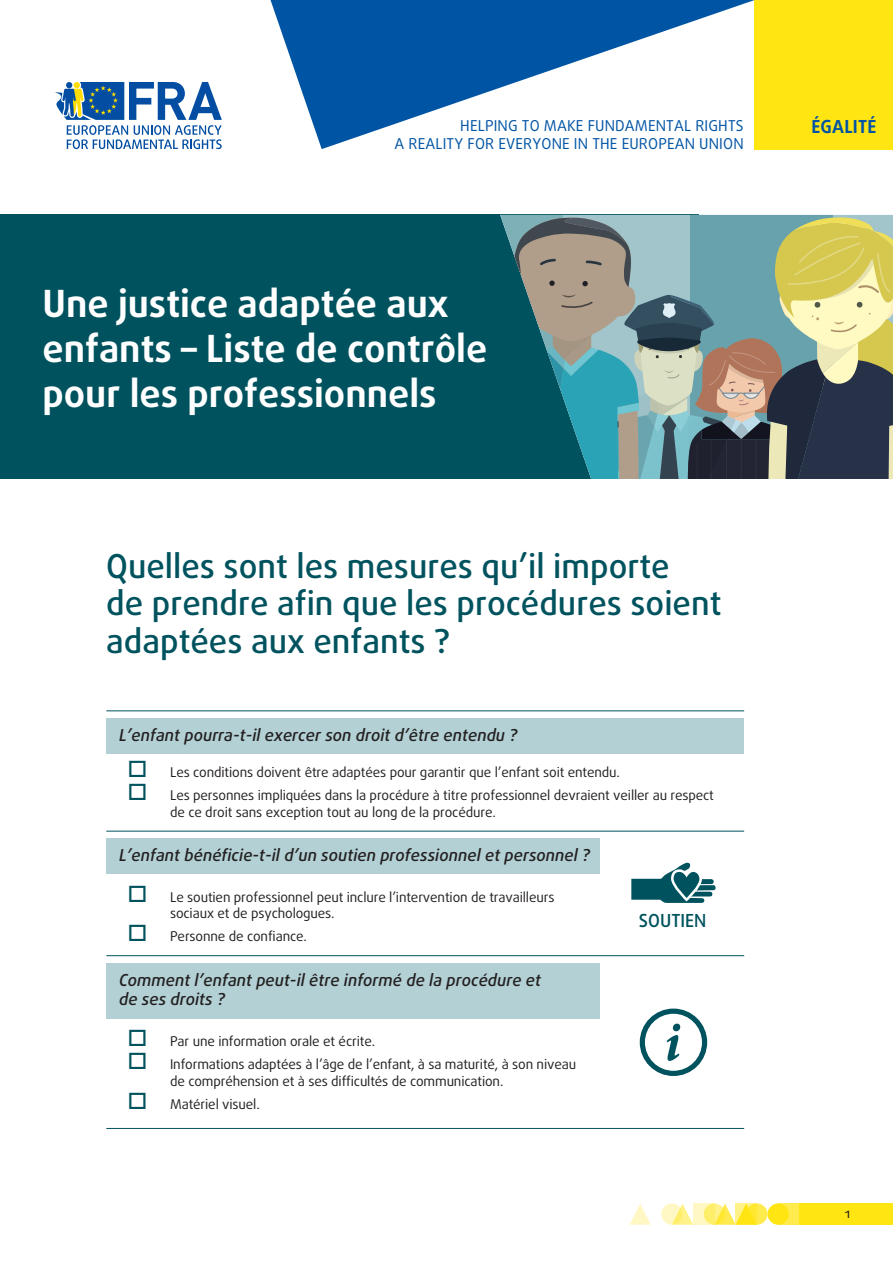
<style>
.page{position:relative;width:893px;height:1263px;background:#fff}
.page>*{position:absolute;margin:0;border:0;box-sizing:border-box;transform-origin:0 0}
.title_0_A{font:700 37.5px/45px "Daxline Pro";color:#fff}
.title_0_B{font:500 33px/37.5px "Daxline Pro";color:#00535e}
.theme{font:700 18px "Daxline Pro";letter-spacing:.01em;color:#0054a4}
.fig1_1{font:500 18px "Daxline Pro";color:#00535e}
.title_1_b{font:italic 500 16.5px/19.8px "Daxline Pro";color:#231f20}
.title_1{font:italic 500 16.5px "Daxline Pro";color:#231f20}
.t1{font:15px "Daxline Pro";letter-spacing:.01em;color:#0054a4}
.t2{font:13.5px/16.2px "Daxline Pro";letter-spacing:-.01em;color:#231f20}
</style>
<div class="page">
<div style="left:746px;top:1203px;width:21px;height:22px;background:#ffeb4d;border-radius:50%"></div>
<div style="left:778px;top:1203px;width:21px;height:22px;background:#ffeb4d"></div>
<div style="left:799px;top:1203px;width:94px;height:22px;background:#ffe512"></div>
<svg style="left:675px;top:1203px;width:18px;height:22px"></svg>
<svg style="left:629px;top:1204px;width:22px;height:21px"></svg>
<div style="left:767px;top:1203px;width:22px;height:22px;background:#ffe512;border-radius:50%"></div>
<svg style="left:718px;top:1203px;width:18px;height:22px"></svg>
<svg style="left:704px;top:1203px;width:21px;height:22px"></svg>
<svg style="left:661px;top:1203px;width:21px;height:22px"></svg>
<svg style="left:736px;top:1203px;width:21px;height:22px"></svg>
<svg style="left:693px;top:1203px;width:21px;height:22px"></svg>
<div style="left:755px;top:0;width:138px;height:149px;background:#ffe512"></div>
<svg style="left:270px;top:0;width:485px;height:149px"></svg>
<div style="left:0;top:215px;width:698px;height:264px;background:#00535e"></div>
<div style="left:106px;top:718px;width:638px;height:36px;background:#b3d1d5"></div>
<hr style="left:106px;top:710px;width:638px;height:1px;background:#00535e">
<div style="left:106px;top:838px;width:494px;height:36px;background:#b3d1d5"></div>
<hr style="left:106px;top:831px;width:638px;height:1px;background:#00535e">
<div style="left:106px;top:963px;width:494px;height:55px;background:#b3d1d5"></div>
<hr style="left:106px;top:955px;width:638px;height:1px;background:#00535e">
<hr style="left:106px;top:1128px;width:638px;height:1px;background:#00535e">
<svg style="left:54px;top:82px;width:168px;height:67px"></svg>
<svg style="left:500px;top:215px;width:63px;height:14px"></svg>
<svg style="left:505px;top:217px;width:388px;height:262px;background:#758e84"></svg>
<div style="left:640px;top:1008px;width:67px;height:68px;border:5px solid #00535e;border-radius:50%"></div>
<svg style="left:667px;top:1023px;width:13px;height:38px"></svg>
<svg style="left:631px;top:863px;width:85px;height:40px"></svg>
<p class="t1" style="left:460px;top:116px;width:285px">HELPING TO MAKE FUNDAMENTAL RIGHTS</p>
<p class="theme" style="left:811px;top:115px;width:66px">ÉGALITÉ</p>
<p class="t1" style="left:395px;top:134px;width:351px">A REALITY FOR EVERYONE IN THE EUROPEAN UNION</p>
<p class="title_0_A" style="left:43px;top:281px;width:446px">Une justice adaptée aux enfants – Liste de contrôle pour les professionnels</p>
<p class="title_0_B" style="left:106px;top:547px;width:617px">Quelles sont les mesures qu’il importe<br>de prendre afin que les procédures soient adaptées aux enfants ?</p>
<p class="title_1" style="left:119px;top:724px;width:400px">L’enfant pourra-t-il exercer son droit d’être entendu ?</p>
<p class="t2" style="left:170px;top:764px;width:451px">Les conditions doivent être adaptées pour garantir que l’enfant soit entendu.</p>
<p class="t2" style="left:170px;top:787px;width:545px">Les personnes impliquées dans la procédure à titre professionnel devraient veiller au respect de ce droit sans exception tout au long de la procédure.</p>
<p class="title_1_b" style="left:119px;top:845px;width:473px">L’enfant bénéficie-t-il d’un soutien professionnel et personnel ?</p>
<p class="t2" style="left:170px;top:889px;width:386px">Le soutien professionnel peut inclure l’intervention de travailleurs sociaux et de psychologues.</p>
<p class="t2" style="left:170px;top:928px;width:138px">Personne de confiance.</p>
<p class="title_1_b" style="left:119px;top:970px;width:424px">Comment l’enfant peut-il être informé de la procédure et de ses droits ?</p>
<p class="t2" style="left:170px;top:1033px;width:207px">Par une information orale et écrite.</p>
<p class="t2" style="left:170px;top:1056px;width:408px">Informations adaptées à l’âge de l’enfant, à sa maturité, à son niveau de compréhension et à ses difficultés de communication.</p>
<p class="t2" style="left:170px;top:1096px;width:91px">Matériel visuel.</p>
<p class="fig1_1" style="left:639px;top:909px;width:69px">SOUTIEN</p>
<p class="t2" style="left:845px;top:1205px;width:7px">1</p>
</div>
